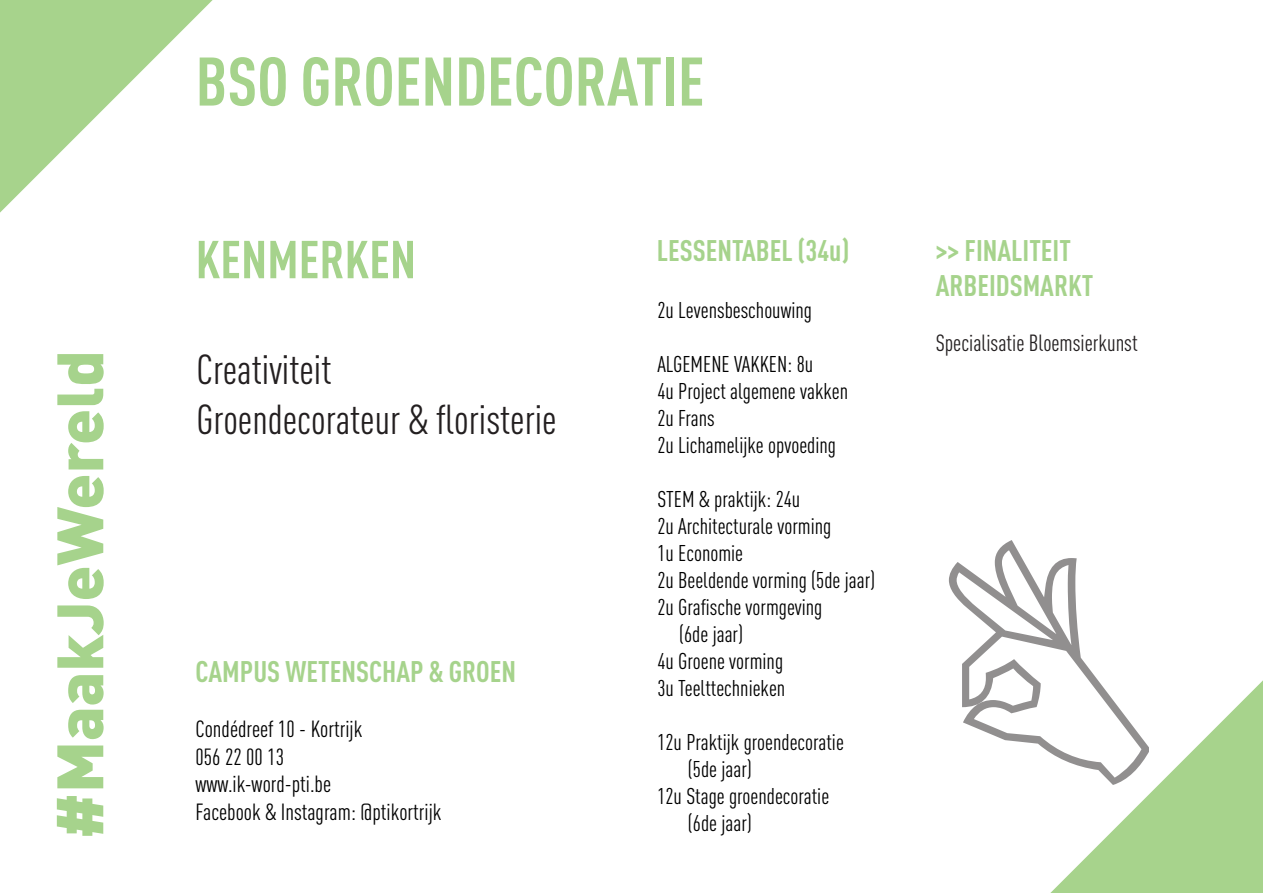
<style>
.page{position:relative;width:1263px;height:893px;background:#fff}
.page>*{position:absolute;margin:0;border:0;box-sizing:border-box;transform-origin:0 0}
.t1{font:700 condensed 67.5px "DINOT";color:#a6d38c}
.t2{font:900 64.5px "DINOT";color:#a6d38c}
.t3{font:700 condensed 52.5px "DINOT";color:#a6d38c}
.t4{font:condensed 41.25px "DINOT";color:#231f20}
.t5{font:700 condensed 29.4px "DINOT";color:#a6d38c}
.t6{font:condensed 23.1px "DINOT";color:#000}
.t7{font:condensed 23.1px "DINOT";color:#231f20}
.t8{font:condensed 22.5px "DINOT";color:#000}
</style>
<div class="page">
<svg style="left:0;top:0;width:213px;height:213px"></svg>
<svg style="left:1050px;top:680px;width:213px;height:213px;fill:#a7d38c"></svg>
<svg style="left:949px;top:540px;width:199px;height:245px"></svg>
<p class="t2" style="left:36px;top:839px;width:490px;rotate:-90deg">#MaakJeWereld</p>
<p class="t1" style="left:196px;top:41px;width:510px">BSO GROENDECORATIE</p>
<p class="t3" style="left:196px;top:228px;width:222px">KENMERKEN</p>
<p class="t4" style="left:197px;top:346px;width:136px">Creativiteit</p>
<p class="t4" style="left:197px;top:395px;width:362px">Groendecorateur &amp; floristerie</p>
<p class="t5" style="left:196px;top:653px;width:322px">CAMPUS WETENSCHAP &amp; GROEN</p>
<p class="t6" style="left:196px;top:715px;width:168px">Condédreef 10 - Kortrijk</p>
<p class="t6" style="left:196px;top:743px;width:90px">056 22 00 13</p>
<p class="t6" style="left:196px;top:771px;width:137px">www.ik-word-pti.be</p>
<p class="t6" style="left:196px;top:799px;width:247px">Facebook &amp; Instagram: @ptikortrijk</p>
<p class="t5" style="left:657px;top:232px;width:194px">LESSENTABEL (34u)</p>
<p class="t8" style="left:657px;top:297px;width:156px">2u Levensbeschouwing</p>
<p class="t8" style="left:657px;top:351px;width:157px">ALGEMENE VAKKEN: 8u</p>
<p class="t8" style="left:657px;top:378px;width:192px">4u Project algemene vakken</p>
<p class="t8" style="left:657px;top:405px;width:59px">2u Frans</p>
<p class="t8" style="left:657px;top:432px;width:180px">2u Lichamelijke opvoeding</p>
<p class="t8" style="left:657px;top:486px;width:144px">STEM &amp; praktijk: 24u</p>
<p class="t8" style="left:657px;top:513px;width:176px">2u Architecturale vorming</p>
<p class="t8" style="left:657px;top:540px;width:87px">1u Economie</p>
<p class="t8" style="left:657px;top:567px;width:219px">2u Beeldende vorming (5de jaar)</p>
<p class="t8" style="left:657px;top:594px;width:167px">2u Grafische vormgeving</p>
<p class="t8" style="left:679px;top:621px;width:65px">(6de jaar)</p>
<p class="t8" style="left:657px;top:648px;width:127px">4u Groene vorming</p>
<p class="t8" style="left:657px;top:675px;width:129px">3u Teelttechnieken</p>
<p class="t8" style="left:657px;top:729px;width:188px">12u Praktijk groendecoratie</p>
<p class="t8" style="left:688px;top:756px;width:65px">(5de jaar)</p>
<p class="t8" style="left:657px;top:783px;width:173px">12u Stage groendecoratie</p>
<p class="t8" style="left:688px;top:810px;width:65px">(6de jaar)</p>
<p class="t5" style="left:936px;top:232px;width:137px">&gt;&gt; FINALITEIT</p>
<p class="t5" style="left:936px;top:268px;width:159px">ARBEIDSMARKT</p>
<p class="t7" style="left:936px;top:330px;width:203px">Specialisatie Bloemsierkunst</p>
</div>
